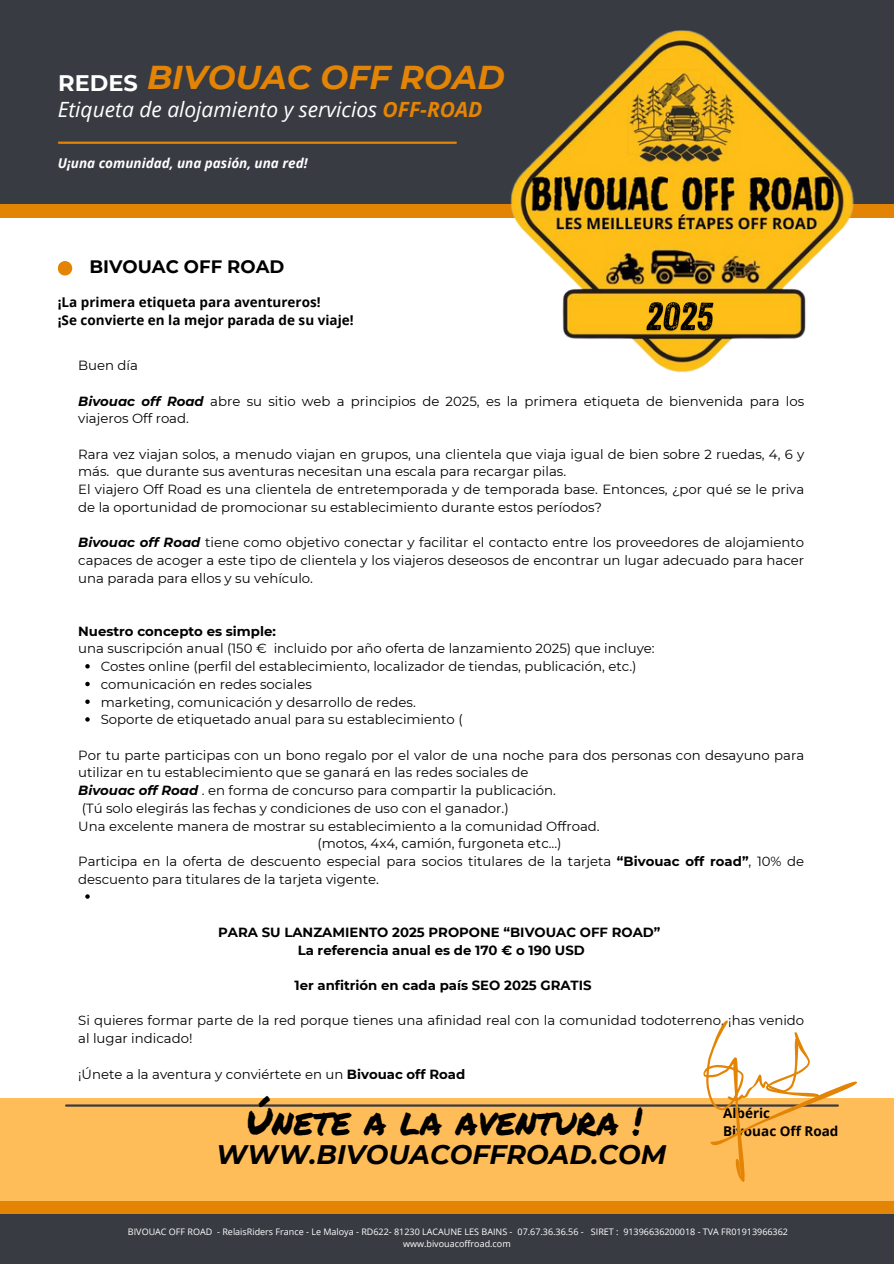
<style>
.page{position:relative;width:894px;height:1264px;background:#fff}
.page>*{position:absolute;margin:0;border:0;box-sizing:border-box;transform-origin:0 0}
.t1{font:37.5px "Permanent Marker";color:#000}
.t2{font:italic 700 33px "Montserrat";color:#e48405}
.t3{font:italic 700 26.7px "Montserrat";color:#000}
.t4{font:700 22.5px "Montserrat";color:#fff}
.t5{font:italic 21px "Open Sans";color:#fff}
.t6{font:700 18px "Montserrat";color:#000}
.t7{font:700 13.5px "Open Sans";color:#000}
.t8{font:italic 700 13.5px "Open Sans";color:#fff}
.t9{font:13.2px/17.7px "Montserrat";color:#000}
.t10{font:700 13.2px "Montserrat";color:#000}
.t11{font:9px "Open Sans";color:#fff}
.s1{font-weight:700;color:#e48405}
.s2{font-weight:700;font-style:italic}
.s3{font-weight:700}
</style>
<div class="page">
<div style="left:0;top:0;width:893px;height:207px;background:#383b42"></div>
<div style="left:0;top:204px;width:893px;height:14px;background:#e48405"></div>
<div style="left:0;top:1214px;width:893px;height:49px;background:#383b42"></div>
<div style="left:0;top:1200px;width:893px;height:14px;background:#e48405"></div>
<div style="left:0;top:1098px;width:893px;height:102px;background:#ffbd59"></div>
<hr style="left:59px;top:142px;width:396px;height:2px;background:#e48405">
<div style="left:58px;top:261px;width:14px;height:14px;background:#e48405;border-radius:50%"></div>
<hr style="left:66px;top:1104px;width:771px;height:2px;background:#383b42">
<svg style="left:85px;top:664px;width:5px;height:4px"></svg>
<svg style="left:85px;top:681px;width:5px;height:5px"></svg>
<svg style="left:85px;top:699px;width:5px;height:5px"></svg>
<svg style="left:85px;top:717px;width:5px;height:4px"></svg>
<svg style="left:85px;top:894px;width:5px;height:4px"></svg>
<img style="left:510px;top:30px;width:344px;height:343px">
<img style="left:642px;top:294px;width:74px;height:47px">
<svg style="left:703px;top:1020px;width:153px;height:161px"></svg>
<p class="t4" style="left:58px;top:69px;width:81px">REDES</p>
<p class="t2" style="left:147px;top:57px;width:359px">BIVOUAC OFF ROAD</p>
<p class="t5" style="left:58px;top:94px;width:426px">Etiqueta de alojamiento y servicios <span class="s1">OFF-ROAD</span></p>
<p class="t8" style="left:58px;top:154px;width:251px">U¡una comunidad, una pasión, una red!</p>
<p class="t6" style="left:89px;top:255px;width:196px">BIVOUAC OFF ROAD</p>
<p class="t7" style="left:58px;top:292px;width:264px">¡La primera etiqueta para aventureros!</p>
<h4 class="t7" style="left:58px;top:310px;width:297px">¡Se convierte en la mejor parada de su viaje!</h4>
<h3 class="t9" style="left:78px;top:356px;width:61px">Buen día</h3>
<h5 class="t9" style="left:78px;top:392px;width:727px"><span class="s2">Bivouac off Road</span> abre su sitio web a principios de 2025, es la primera etiqueta de bienvenida para los viajeros Off road.</h5>
<h6 class="t9" style="left:78px;top:445px;width:727px">Rara vez viajan solos, a menudo viajan en grupos, una clientela que viaja igual de bien sobre 2 ruedas, 4, 6 y más. que durante sus aventuras necesitan una escala para recargar pilas.</h6>
<p class="t9" style="left:78px;top:480px;width:727px">El viajero Off Road es una clientela de entretemporada y de temporada base. Entonces, ¿por qué se le priva de la oportunidad de promocionar su establecimiento durante estos períodos?</p>
<p class="t9" style="left:78px;top:533px;width:727px;text-align:justify"><span class="s2">Bivouac off Road</span> tiene como objetivo conectar y facilitar el contacto entre los proveedores de alojamiento capaces de acoger a este tipo de clientela y los viajeros deseosos de encontrar un lugar adecuado para hacer una parada para ellos y su vehículo.</p>
<p class="t10" style="left:78px;top:623px;width:199px">Nuestro concepto es simple:</p>
<p class="t9" style="left:78px;top:640px;width:578px">una suscripción anual (150 € incluido por año oferta de lanzamiento 2025) que incluye:</p>
<p class="t9" style="left:101px;top:657px;width:537px">Costes online (perfil del establecimiento, localizador de tiendas, publicación, etc.)</p>
<p class="t9" style="left:101px;top:675px;width:212px">comunicación en redes sociales</p>
<p class="t9" style="left:101px;top:693px;width:316px">marketing, comunicación y desarrollo de redes.</p>
<p class="t9" style="left:101px;top:710px;width:363px">Soporte de etiquetado anual para su establecimiento (</p>
<p class="t9" style="left:78px;top:746px;width:727px">Por tu parte participas con un bono regalo por el valor de una noche para dos personas con desayuno para utilizar en tu establecimiento que se ganará en las redes sociales de</p>
<p class="t9" style="left:78px;top:781px;width:479px"><span class="s2">Bivouac off Road</span> . en forma de concurso para compartir la publicación.</p>
<p class="t9" style="left:82px;top:799px;width:428px">(Tú solo elegirás las fechas y condiciones de uso con el ganador.)</p>
<p class="t9" style="left:78px;top:817px;width:523px">Una excelente manera de mostrar su establecimiento a la comunidad Offroad.</p>
<p class="t9" style="left:317px;top:834px;width:246px">(motos, 4x4, camión, furgoneta etc...)</p>
<p class="t9" style="left:78px;top:852px;width:727px">Participa en la oferta de descuento especial para socios titulares de la tarjeta <span class="s3">“Bivouac off road”</span>, 10% de descuento para titulares de la tarjeta vigente.</p>
<p class="t10" style="left:218px;top:924px;width:443px">PARA SU LANZAMIENTO 2025 PROPONE “BIVOUAC OFF ROAD”</p>
<p class="t10" style="left:297px;top:941px;width:288px">La referencia anual es de 170 € o 190 USD</p>
<p class="t10" style="left:294px;top:977px;width:298px">1er anfitrión en cada país SEO 2025 GRATIS</p>
<p class="t9" style="left:78px;top:1011px;width:727px">Si quieres formar parte de la red porque tienes una afinidad real con la comunidad todoterreno, ¡has venido</p>
<p class="t9" style="left:78px;top:1029px;width:116px">al lugar indicado!</p>
<p class="t9" style="left:78px;top:1064px;width:388px">¡Únete a la aventura y conviértete en un <span class="s3">Bivouac off Road</span></p>
<p class="t1" style="left:246px;top:1093px;width:397px">ÚNETE A LA AVENTURA !</p>
<p class="t3" style="left:216px;top:1137px;width:451px">WWW.BIVOUACOFFROAD.COM</p>
<p class="t7" style="left:722px;top:1103px;width:49px">Albéric</p>
<p class="t7" style="left:722px;top:1121px;width:117px">Bivouac Off Road</p>
<h2 class="t11" style="left:128px;top:1225px;width:661px">BIVOUAC OFF ROAD - RelaisRiders France - Le Maloya - RD622- 81230 LACAUNE LES BAINS - 07.67.36.36.56 - SIRET : 91396636200018 - TVA FR01913966362</h2>
<p class="t11" style="left:403px;top:1237px;width:109px">www.bivouacoffroad.com</p>
</div>
